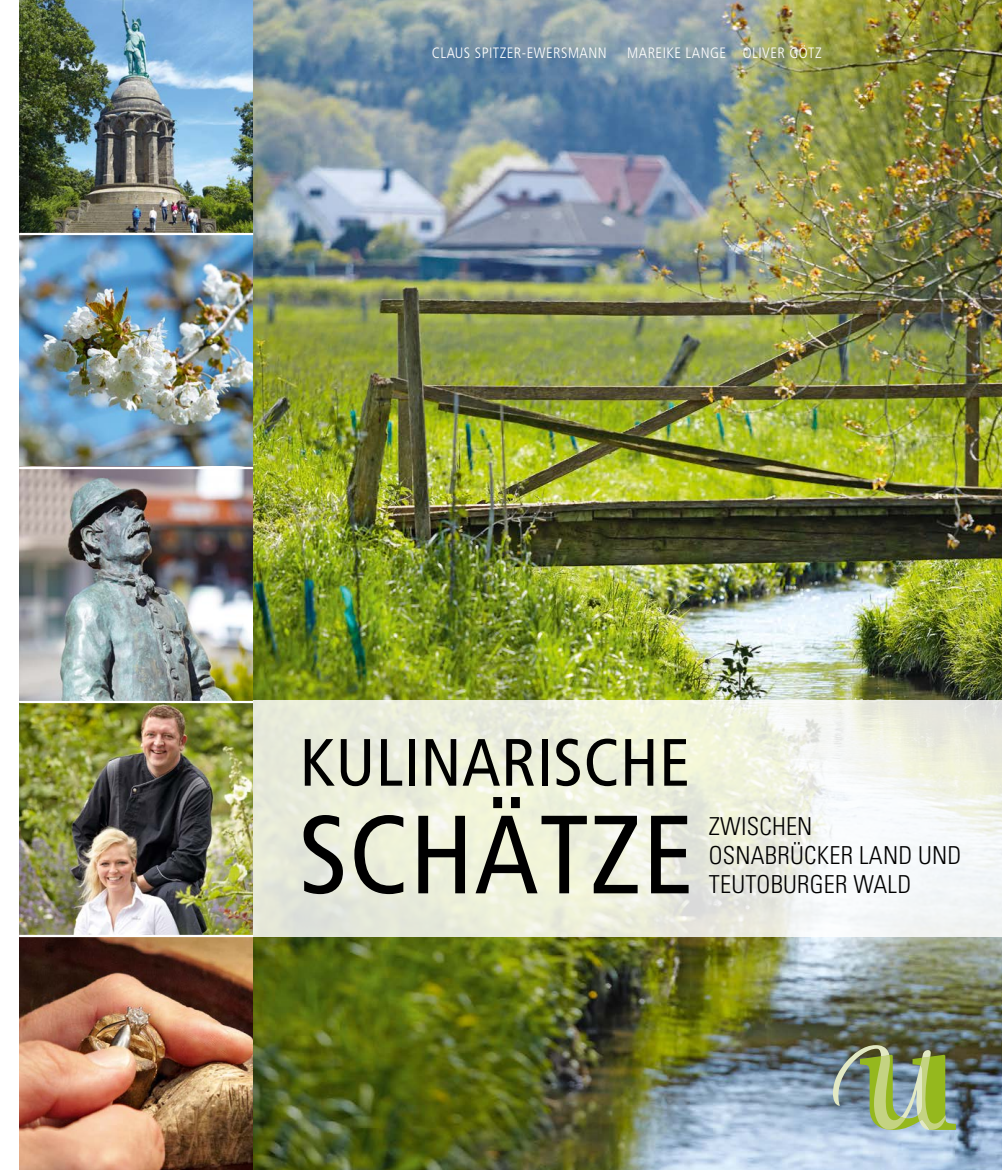
<style>
.page{position:relative;width:1002px;height:1170px;background:#fff}
.page>*{position:absolute;margin:0;border:0;box-sizing:border-box;transform-origin:0 0}
.t1{font:condensed 111px "Frutiger";letter-spacing:.01em;color:#000}
.t2{font:condensed 66.75px "Frutiger";letter-spacing:.01em;color:#000}
.t3{font:300 condensed 24.75px/29.1px "Univers";letter-spacing:.01em;color:#000}
.t4{font:300 condensed 15px "Frutiger";letter-spacing:.03em;color:#fff}
</style>
<div class="page">
<img style="left:19px;top:937px;width:234px;height:232px">
<img style="left:19px;top:703px;width:234px;height:231px">
<img style="left:19px;top:0;width:234px;height:233px">
<img style="left:19px;top:235px;width:234px;height:232px">
<img style="left:19px;top:469px;width:234px;height:231px">
<img style="left:253px;top:0;width:748px;height:1169px">
<svg style="left:253px;top:700px;width:748px;height:237px;fill:#eef1dc"></svg>
<img style="left:832px;top:1045px;width:123px;height:85px">
<p class="t4" style="left:432px;top:44px;width:176px">CLAUS SPITZER-EWERSMANN</p>
<p class="t4" style="left:627px;top:44px;width:196px">MAREIKE LANGE OLIVER GÖTZ</p>
<p class="t2" style="left:300px;top:723px;width:391px">KULINARISCHE</p>
<p class="t1" style="left:298px;top:790px;width:397px">SCHÄTZE</p>
<p class="t3" style="left:708px;top:811px;width:254px">ZWISCHEN<br>OSNABRÜCKER LAND UND</p>
<p class="t3" style="left:708px;top:870px;width:204px">TEUTOBURGER WALD</p>
</div>
